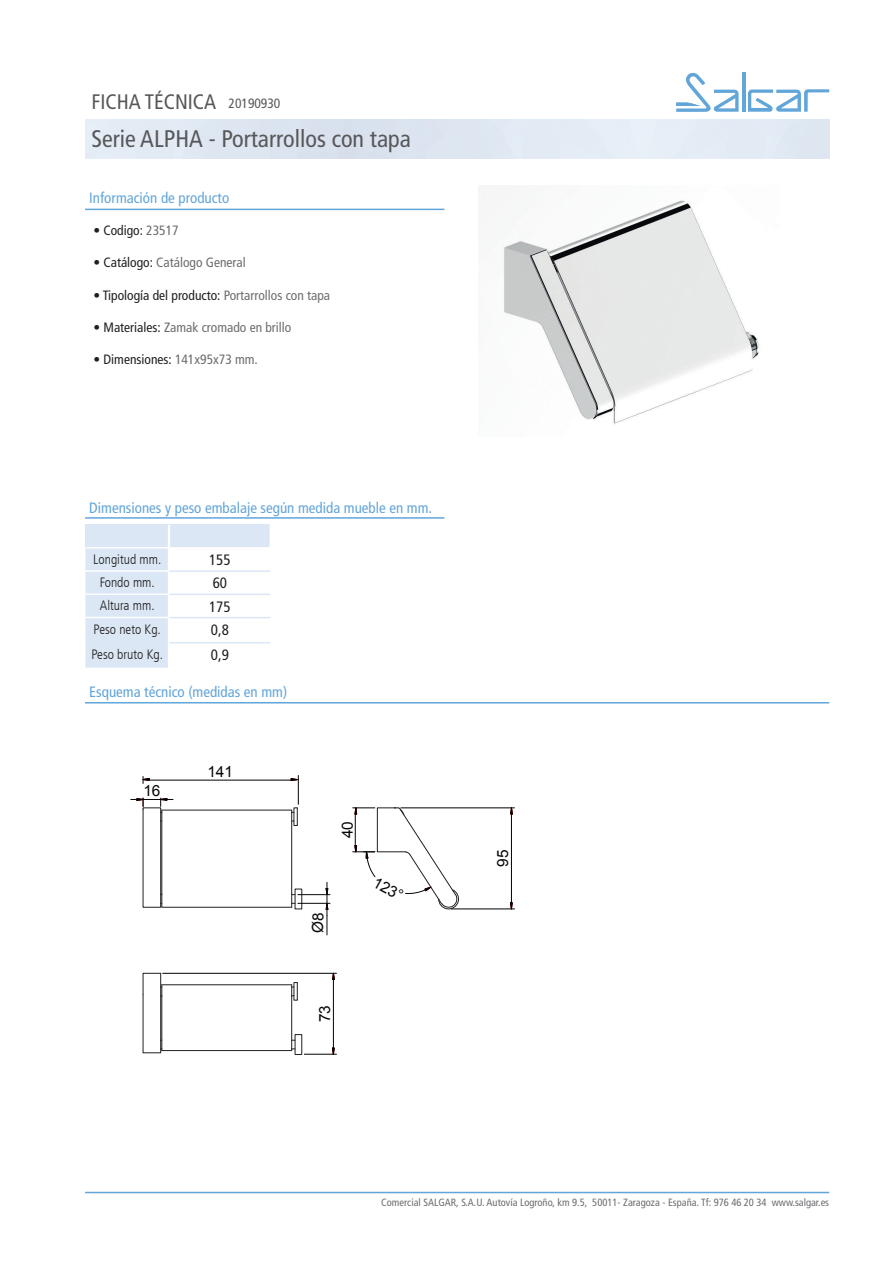
<style>
.page{position:relative;width:893px;height:1263px;background:#fff}
.page>*{position:absolute;margin:0;border:0;box-sizing:border-box;transform-origin:0 0}
.t1{font:condensed 24px "Frutiger LT";color:#57585a}
.t2{font:condensed 21px "Frutiger LT";color:#57585a}
.t3{font:15.45px "Arial";letter-spacing:-.01em;color:#070707}
.t4{font:15.45px "Arial";color:#0a0909}
.t5{font:condensed 15px "Frutiger LT";color:#62a5d9}
.t6{font:condensed 15px "Frutiger LT";color:#231f20}
.t7{font:condensed 13.5px "Frutiger LT";color:#231f20}
.t8{font:condensed 13.5px "Frutiger LT";color:#6c6d70}
.t9{font:300 condensed 13.5px "Frutiger LT";color:#231f20}
.t10{font:condensed 13.5px "Frutiger LT";color:#57585a}
.t11{font:condensed 10.5px "Frutiger LT";color:#6c6d70}
.s1{color:#6c6d70}
.s2{color:#231f20}
</style>
<div class="page">
<hr style="left:742px;top:72px;width:3px;height:40px;background:#62a5d9">
<svg style="left:676px;top:72px;width:63px;height:40px"></svg>
<svg style="left:748px;top:89px;width:81px;height:23px"></svg>
<hr style="left:85px;top:1192px;width:744px;height:1px;background:#62a5d9">
<div style="left:169px;top:524px;width:101px;height:24px;background:#dbe7f5"></div>
<hr style="left:169px;top:547px;width:102px;height:2px;background:#fff">
<hr style="left:169px;top:570px;width:101px;height:2px;background:#dbe7f5">
<hr style="left:169px;top:594px;width:101px;height:1px;background:#dbe7f5">
<hr style="left:169px;top:617px;width:101px;height:1px;background:#dbe7f5">
<hr style="left:169px;top:642px;width:101px;height:1px;background:#dbe7f5">
<img style="left:478px;top:185px;width:282px;height:239px">
<svg style="left:130px;top:779px;width:385px;height:276px"></svg>
<hr style="left:150px;top:780px;width:142px;height:1px;background:#020202">
<svg style="left:290px;top:775px;width:11px;height:51px"></svg>
<svg style="left:139px;top:776px;width:11px;height:7px"></svg>
<svg style="left:510px;top:804px;width:3px;height:18px"></svg>
<svg style="left:510px;top:902px;width:3px;height:11px"></svg>
<hr style="left:511px;top:814px;width:1px;height:89px;background:#020202">
<hr style="left:451px;top:909px;width:63px;height:1px;background:#020202">
<hr style="left:401px;top:807px;width:113px;height:1px;background:#020202">
<svg style="left:332px;top:969px;width:3px;height:19px"></svg>
<svg style="left:332px;top:1047px;width:3px;height:7px"></svg>
<hr style="left:333px;top:979px;width:1px;height:69px;background:#020202">
<hr style="left:304px;top:1054px;width:32px;height:1px;background:#020202">
<hr style="left:163px;top:973px;width:173px;height:1px;background:#020202">
<svg style="left:131px;top:798px;width:42px;height:15px"></svg>
<svg style="left:353px;top:804px;width:108px;height:106px"></svg>
<hr style="left:298px;top:903px;width:32px;height:1px;background:#070707">
<hr style="left:298px;top:894px;width:32px;height:1px;background:#070707">
<svg style="left:325px;top:882px;width:3px;height:53px"></svg>
<hr style="left:85px;top:209px;width:359px;height:1px;background:#62a5d9">
<hr style="left:85px;top:702px;width:744px;height:1px;background:#62a5d9">
<div style="left:85px;top:524px;width:84px;height:24px;background:#dbe7f5"></div>
<svg style="left:85px;top:525px;width:85px;height:143px"></svg>
<hr style="left:85px;top:517px;width:359px;height:2px;background:#62a5d9">
<h2 class="t2" style="left:91px;top:89px;width:126px">FICHA TÉCNICA</h2>
<p class="t10" style="left:229px;top:96px;width:53px">20190930</p>
<p class="t1" style="left:91px;top:125px;width:321px">Serie ALPHA - Portarrollos con tapa</p>
<p class="t5" style="left:89px;top:189px;width:142px">Información de producto</p>
<p class="t7" style="left:94px;top:222px;width:87px">• Codigo: <span class="s1">23517</span></p>
<p class="t8" style="left:94px;top:255px;width:154px"><span class="s2">• Catálogo:</span> Catálogo General</p>
<p class="t7" style="left:94px;top:287px;width:238px">• Tipología del producto: <span class="s1">Portarrollos con tapa</span></p>
<p class="t8" style="left:94px;top:319px;width:199px"><span class="s2">• Materiales:</span> Zamak cromado en brillo</p>
<p class="t7" style="left:94px;top:352px;width:166px">• Dimensiones: <span class="s1">141x95x73 mm.</span></p>
<p class="t5" style="left:89px;top:499px;width:344px">Dimensiones y peso embalaje según medida mueble en mm.</p>
<p class="t9" style="left:93px;top:551px;width:70px">Longitud mm.</p>
<p class="t9" style="left:100px;top:575px;width:57px">Fondo mm.</p>
<p class="t9" style="left:100px;top:598px;width:56px">Altura mm.</p>
<p class="t9" style="left:94px;top:621px;width:69px">Peso neto Kg.</p>
<p class="t9" style="left:91px;top:646px;width:73px">Peso bruto Kg.</p>
<p class="t6" style="left:209px;top:551px;width:23px">155</p>
<p class="t6" style="left:213px;top:574px;width:16px">60</p>
<p class="t6" style="left:209px;top:598px;width:23px">175</p>
<p class="t6" style="left:211px;top:621px;width:19px">0,8</p>
<p class="t6" style="left:211px;top:646px;width:19px">0,9</p>
<p class="t5" style="left:89px;top:683px;width:199px">Esquema técnico (medidas en mm)</p>
<p class="t3" style="left:143px;top:780px;width:18px">16</p>
<p class="t3" style="left:207px;top:761px;width:27px">141</p>
<p class="t3" style="left:337px;top:838px;width:18px;rotate:-90deg">40</p>
<p class="t4" style="left:308px;top:933px;width:22px;rotate:-90deg">Ø8</p>
<p class="t3" style="left:379px;top:872px;width:33px;rotate:29deg">123°</p>
<p class="t3" style="left:314px;top:1022px;width:18px;rotate:-90deg">73</p>
<p class="t3" style="left:492px;top:867px;width:19px;rotate:-90deg">95</p>
<p class="t11" style="left:381px;top:1196px;width:449px">Comercial SALGAR, S.A.U. Autovía Logroño, km 9.5, 50011- Zaragoza - España. Tf: 976 46 20 34 www.salgar.es</p>
</div>
